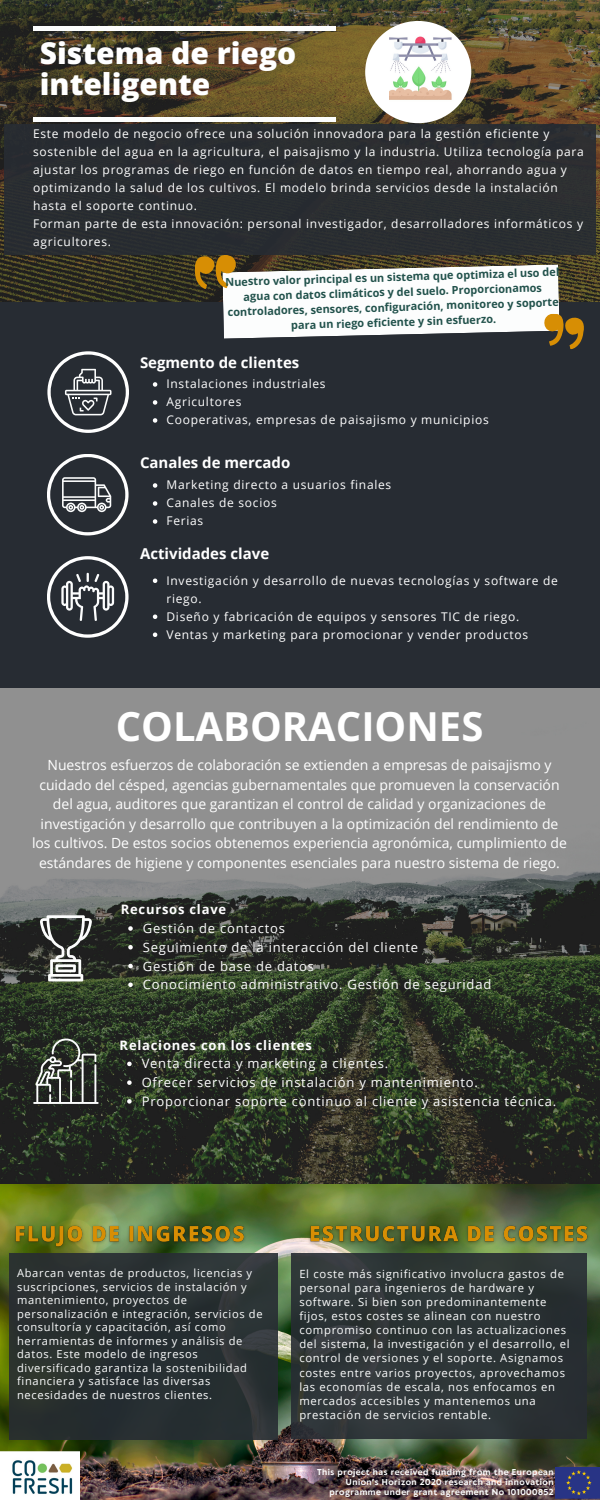
<style>
.page{position:relative;width:600px;height:1500px;background:#fff}
.page>*{position:absolute;margin:0;border:0;box-sizing:border-box;transform-origin:0 0}
.t1{font:700 40px "Open Sans";color:#fff}
.t2{font:800 30px/31.5px "Open Sans";color:#fff}
.t3{font:700 15px "Open Sans";color:#fff}
.t4{font:14px/19.5px "Open Sans";color:#fff;text-align:center}
.t5{font:700 13.7px "Arimo";letter-spacing:.06em;color:#fff}
.t6{font:13px "Open Sans";letter-spacing:.06em;color:#fff}
.t7{font:700 13px "Open Sans";letter-spacing:.06em;color:#fff}
.t8{font:12px/18px "Open Sans";letter-spacing:.06em;color:#fff}
.t9{font:11.3px/14.1px "Open Sans";letter-spacing:.06em;color:#fcfdfd}
.t10{font:11.1px/13.5px "Open Sans";letter-spacing:.06em;color:#fcfdfd}
.t11{font:700 11px/15px "Open Sans";color:#22524c;text-align:center}
.t12{font:700 8px/9.9px "Klein Text";letter-spacing:.06em;color:#fcfdfd;text-align:right}
</style>
<div class="page">
<img style="left:0;top:0;width:600px;height:302px">
<div style="left:33px;top:117px;width:302px;height:5px;background:#fcfdfd"></div>
<hr style="left:33px;top:27px;width:302px;height:4px;background:#fcfdfd">
<img style="left:0;top:689px;width:600px;height:495px">
<img style="left:0;top:1184px;width:600px;height:316px">
<div style="left:365px;top:21px;width:106px;height:102px;background:#fff;border-radius:50%"></div>
<svg style="left:33px;top:1038px;width:65px;height:66px"></svg>
<svg style="left:40px;top:915px;width:52px;height:66px"></svg>
<img style="left:0;top:1452px;width:79px;height:48px">
<img style="left:556px;top:1467px;width:44px;height:32px">
<div style="left:9px;top:1253px;width:269px;height:186px;background:#272c33"></div>
<div style="left:0;top:302px;width:600px;height:386px;background:#272c33"></div>
<svg style="left:193px;top:255px;width:392px;height:95px"></svg>
<svg style="left:47px;top:454px;width:82px;height:81px"></svg>
<svg style="left:47px;top:556px;width:82px;height:82px"></svg>
<svg style="left:47px;top:351px;width:82px;height:82px"></svg>
<div style="left:5px;top:124px;width:591px;height:131px;background:#272c33"></div>
<div style="left:292px;top:1254px;width:295px;height:185px;background:#2e3537"></div>
<img style="left:390px;top:36px;width:62px;height:64px">
<svg style="left:128px;top:926px;width:5px;height:5px"></svg>
<svg style="left:128px;top:945px;width:5px;height:5px"></svg>
<svg style="left:128px;top:964px;width:5px;height:4px"></svg>
<svg style="left:128px;top:983px;width:5px;height:4px"></svg>
<img style="left:11px;top:1219px;width:239px;height:34px">
<svg style="left:153px;top:579px;width:4px;height:4px"></svg>
<svg style="left:153px;top:615px;width:4px;height:4px"></svg>
<svg style="left:153px;top:633px;width:4px;height:4px"></svg>
<svg style="left:153px;top:382px;width:4px;height:5px"></svg>
<svg style="left:153px;top:400px;width:4px;height:5px"></svg>
<svg style="left:153px;top:418px;width:4px;height:5px"></svg>
<svg style="left:153px;top:483px;width:4px;height:5px"></svg>
<svg style="left:153px;top:501px;width:4px;height:5px"></svg>
<svg style="left:153px;top:519px;width:4px;height:5px"></svg>
<img style="left:305px;top:1219px;width:288px;height:29px">
<svg style="left:127px;top:1062px;width:5px;height:4px"></svg>
<svg style="left:127px;top:1080px;width:5px;height:5px"></svg>
<svg style="left:127px;top:1099px;width:5px;height:5px"></svg>
<p class="t2" style="left:40px;top:37px;width:258px">Sistema de riego inteligente</p>
<p class="t8" style="left:33px;top:124px;width:552px">Este modelo de negocio ofrece una solución innovadora para la gestión eficiente y sostenible del agua en la agricultura, el paisajismo y la industria. Utiliza tecnología para ajustar los programas de riego en función de datos en tiempo real, ahorrando agua y optimizando la salud de los cultivos. El modelo brinda servicios desde la instalación hasta el soporte continuo.</p>
<p class="t8" style="left:33px;top:214px;width:551px">Forman parte de esta innovación: personal investigador, desarrolladores informáticos y agricultores.</p>
<p class="t11" style="left:225px;top:275px;width:336px;rotate:-2deg">Nuestro valor principal es un sistema que optimiza el uso del agua con datos climáticos y del suelo. Proporcionamos controladores, sensores, configuración, monitoreo y soporte para un riego eficiente y sin esfuerzo.</p>
<p class="t3" style="left:140px;top:352px;width:161px">Segmento de clientes</p>
<p class="t8" style="left:166px;top:375px;width:161px">Instalaciones industriales</p>
<p class="t8" style="left:166px;top:393px;width:76px">Agricultores</p>
<p class="t8" style="left:166px;top:411px;width:324px">Cooperativas, empresas de paisajismo y municipios</p>
<p class="t3" style="left:140px;top:452px;width:152px">Canales de mercado</p>
<p class="t8" style="left:166px;top:476px;width:226px">Marketing directo a usuarios finales</p>
<p class="t8" style="left:166px;top:494px;width:112px">Canales de socios</p>
<p class="t8" style="left:166px;top:512px;width:38px">Ferias</p>
<p class="t3" style="left:140px;top:543px;width:131px">Actividades clave</p>
<p class="t8" style="left:166px;top:571px;width:393px">Investigación y desarrollo de nuevas tecnologías y software de riego.</p>
<p class="t8" style="left:166px;top:607px;width:354px">Diseño y fabricación de equipos y sensores TIC de riego.</p>
<p class="t8" style="left:166px;top:625px;width:363px">Ventas y marketing para promocionar y vender productos</p>
<p class="t5" style="left:164px;top:573px;width:72px">Strengths</p>
<p class="t1" style="left:116px;top:699px;width:369px">COLABORACIONES</p>
<p class="t4" style="left:32px;top:755px;width:537px">Nuestros esfuerzos de colaboración se extienden a empresas de paisajismo y cuidado del césped, agencias gubernamentales que promueven la conservación del agua, auditores que garantizan el control de calidad y organizaciones de investigación y desarrollo que contribuyen a la optimización del rendimiento de los cultivos. De estos socios obtenemos experiencia agronómica, cumplimiento de estándares de higiene y componentes esenciales para nuestro sistema de riego.</p>
<p class="t7" style="left:121px;top:900px;width:107px">Recursos clave</p>
<p class="t6" style="left:143px;top:919px;width:144px">Gestión de contactos</p>
<p class="t6" style="left:143px;top:938px;width:277px">Seguimiento de la interacción del cliente</p>
<p class="t6" style="left:143px;top:957px;width:173px">Gestión de base de datos</p>
<p class="t6" style="left:143px;top:975px;width:350px">Conocimiento administrativo. Gestión de seguridad</p>
<p class="t7" style="left:120px;top:1036px;width:194px">Relaciones con los clientes</p>
<p class="t6" style="left:142px;top:1055px;width:248px">Venta directa y marketing a clientes.</p>
<p class="t6" style="left:142px;top:1073px;width:338px">Ofrecer servicios de instalación y mantenimiento.</p>
<p class="t6" style="left:142px;top:1092px;width:416px">Proporcionar soporte continuo al cliente y asistencia técnica.</p>
<p class="t10" style="left:17px;top:1266px;width:247px">Abarcan ventas de productos, licencias y suscripciones, servicios de instalación y mantenimiento, proyectos de personalización e integración, servicios de consultoría y capacitación, así como herramientas de informes y análisis de datos. Este modelo de ingresos diversificado garantiza la sostenibilidad financiera y satisface las diversas necesidades de nuestros clientes.</p>
<p class="t9" style="left:299px;top:1266px;width:272px">El coste más significativo involucra gastos de personal para ingenieros de hardware y software. Si bien son predominantemente fijos, estos costes se alinean con nuestro compromiso continuo con las actualizaciones del sistema, la investigación y el desarrollo, el control de versiones y el soporte. Asignamos costes entre varios proyectos, aprovechamos las economías de escala, nos enfocamos en mercados accesibles y mantenemos una prestación de servicios rentable.</p>
<p class="t12" style="left:317px;top:1468px;width:238px">This project has received funding from the European<br>Union’s Horizon 2020 research and innovation programme under grant agreement No 101000852</p>
</div>
